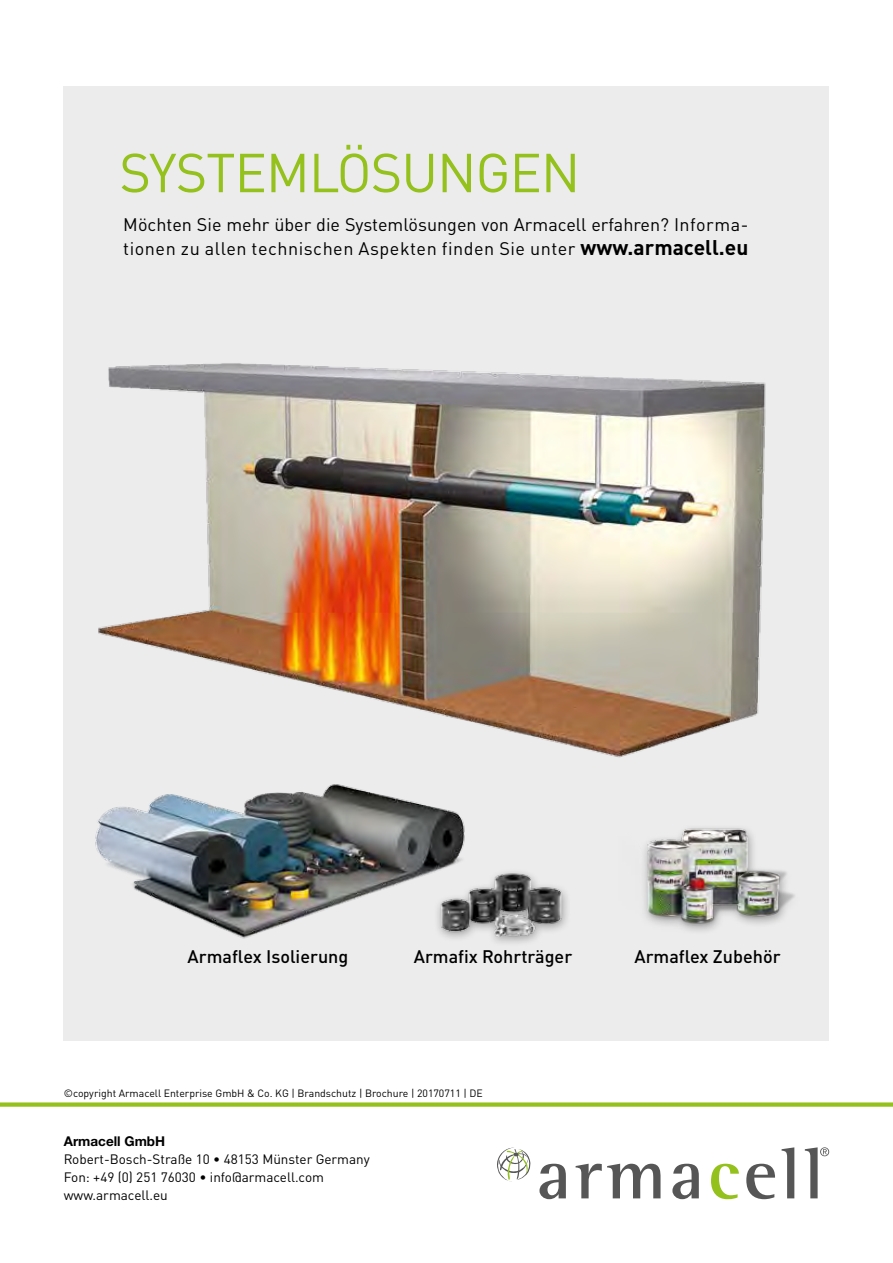
<style>
.page{position:relative;width:893px;height:1263px;background:#fff}
.page>*{position:absolute;margin:0;border:0;box-sizing:border-box;transform-origin:0 0}
.t1{font:54px "DIN Pro";letter-spacing:-.02em;color:#94c11c}
.t2{font:18px/24px "DIN Pro";color:#000}
.t3{font:500 18px "DIN Pro";color:#000}
.t4{font:13.5px/18px "DIN Pro";color:#000}
.t5{font:700 13.5px "Helvetica Neue LT Std";color:#000}
.t6{font:10.5px "DIN Pro";color:#000}
.s1{font-weight:700;font-size:21px}
</style>
<div class="page">
<div style="left:64px;top:86px;width:765px;height:954px;background:#ececed"></div>
<svg style="left:539px;top:1164px;width:27px;height:35px"></svg>
<svg style="left:576px;top:1164px;width:84px;height:34px"></svg>
<svg style="left:672px;top:1164px;width:27px;height:35px"></svg>
<svg style="left:711px;top:1164px;width:28px;height:35px"></svg>
<svg style="left:746px;top:1164px;width:29px;height:35px"></svg>
<svg style="left:782px;top:1147px;width:12px;height:51px"></svg>
<svg style="left:805px;top:1147px;width:24px;height:51px"></svg>
<svg style="left:497px;top:1147px;width:34px;height:35px"></svg>
<div style="left:0;top:1102px;width:893px;height:5px;background:#94c11c"></div>
<img style="left:644px;top:828px;width:151px;height:103px">
<img style="left:485px;top:872px;width:82px;height:71px">
<img style="left:95px;top:789px;width:390px;height:150px">
<img style="left:98px;top:363px;width:668px;height:426px">
<h1 class="t1" style="left:119px;top:130px;width:462px">SYSTEMLÖSUNGEN</h1>
<p class="t2" style="left:123px;top:210px;width:627px">Möchten Sie mehr über die Systemlösungen von Armacell erfahren? Informa&shy;tionen zu allen technischen Aspekten finden Sie unter <span class="s1">www.armacell.eu</span></p>
<p class="t3" style="left:188px;top:942px;width:162px">Armaflex Isolierung</p>
<p class="t3" style="left:414px;top:942px;width:160px">Armafix Rohrträger</p>
<p class="t3" style="left:634px;top:942px;width:148px">Armaflex Zubehör</p>
<p class="t6" style="left:64px;top:1084px;width:421px">©copyright Armacell Enterprise GmbH &amp; Co. KG | Brandschutz | Brochure | 20170711 | DE</p>
<p class="t5" style="left:64px;top:1132px;width:103px">Armacell GmbH</p>
<p class="t4" style="left:64px;top:1148px;width:308px">Robert-Bosch-Straße 10 • 48153 Münster Germany<br>Fon: +49 (0) 251 76030 • info@armacell.com www.armacell.eu</p>
</div>
